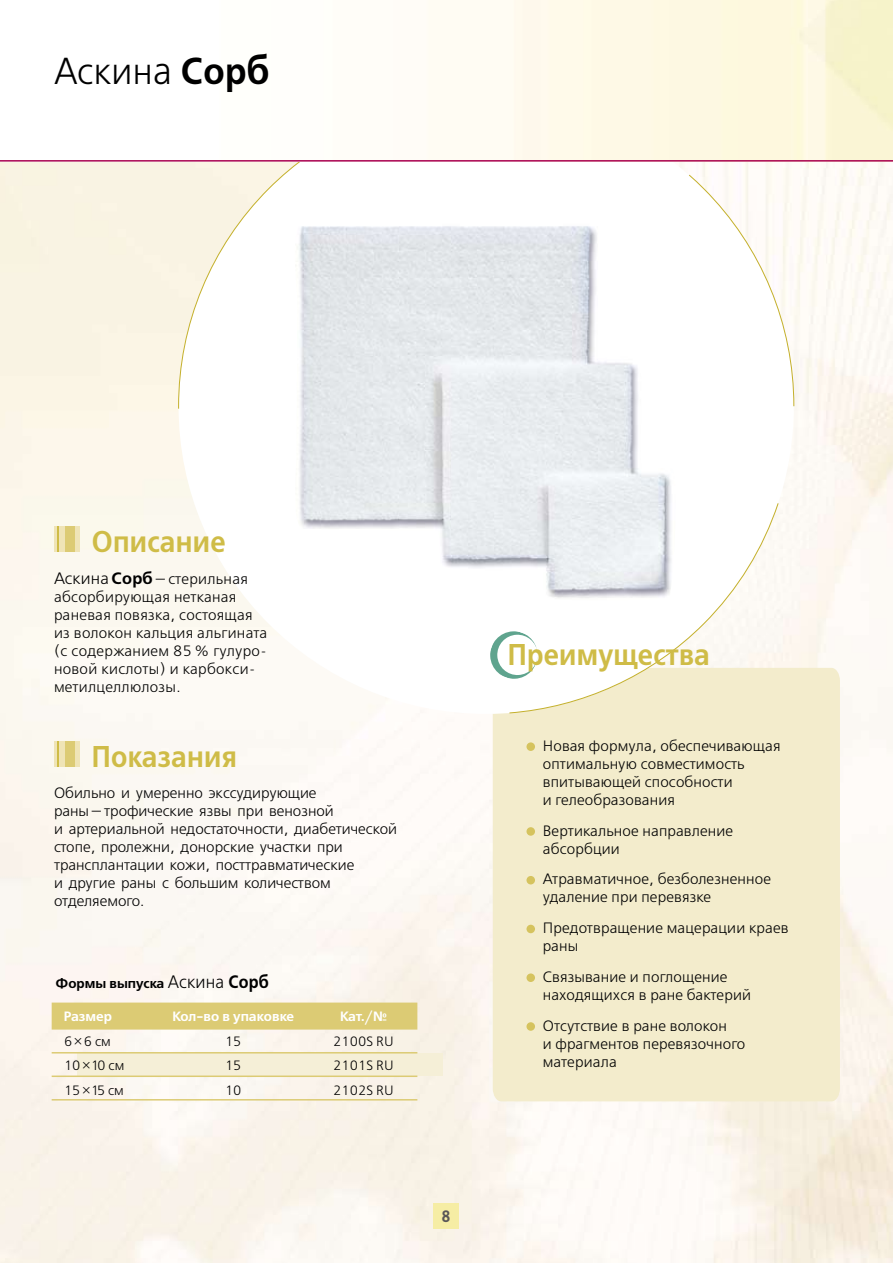
<style>
.page{position:relative;width:893px;height:1263px;background:#fff}
.page>*{position:absolute;margin:0;border:0;box-sizing:border-box;transform-origin:0 0}
.t1{font:37.5px "Free Set C";letter-spacing:.01em;color:#000;scale:.94 1}
.t2{font:700 30px "Free Set C";letter-spacing:.01em;color:#cfbc47;scale:.9 1}
.t3{font:700 16.5px "Free Set C";color:#5a5758;scale:.9 1}
.t4{font:15px/18px "Free Set C";letter-spacing:.01em;color:#000}
.t5{font:13.5px "Free Set C";color:#000}
.t6{font:700 13.5px "Free Set C";color:#fff}
.t7{font:700 13.5px "Free Set C";color:#000}
.s1{font-size:39px}
.s2{font-weight:700}
.s3{font-weight:700;font-size:39px}
.s4{font-size:16.5px}
.s5{font-weight:700;font-size:16.5px}
.s6{font-weight:400;font-size:18px}
.s7{font-size:18px}
.s8{font-family:"Free Set E"}
</style>
<div class="page">
<div style="left:493px;top:668px;width:347px;height:433px;background:#f3eccc"></div>
<svg style="left:178px;top:162px;width:617px;height:552px"></svg>
<svg style="left:485px;top:631px;width:58px;height:57px"></svg>
<div style="left:77px;top:1053px;width:366px;height:22px;background:#f5efd7"></div>
<div style="left:52px;top:1002px;width:365px;height:27px;background:#dccb74"></div>
<hr style="left:52px;top:1052px;width:365px;height:1px;background:#dccb74">
<hr style="left:52px;top:1075px;width:365px;height:2px;background:#dccb74">
<hr style="left:52px;top:1099px;width:365px;height:1px;background:#dccb74">
<div style="left:433px;top:1203px;width:26px;height:26px;background:#f6eda4"></div>
<img style="left:291px;top:218px;width:389px;height:383px">
<hr style="left:0;top:160px;width:893px;height:2px;background:#a9004f">
<div style="left:54px;top:526px;width:26px;height:26px;background:#efe4b6"></div>
<svg style="left:58px;top:526px;width:1px;height:26px"></svg>
<div style="left:65px;top:526px;width:9px;height:26px;background:#dccb74"></div>
<div style="left:54px;top:741px;width:26px;height:26px;background:#efe4b6"></div>
<svg style="left:58px;top:741px;width:1px;height:26px"></svg>
<div style="left:65px;top:741px;width:9px;height:26px;background:#dccb74"></div>
<div style="left:526px;top:742px;width:9px;height:9px;background:#d5c35e;border-radius:50%"></div>
<div style="left:526px;top:827px;width:9px;height:9px;background:#d5c35e;border-radius:50%"></div>
<div style="left:526px;top:876px;width:9px;height:8px;background:#d5c35e;border-radius:50%"></div>
<div style="left:526px;top:925px;width:9px;height:8px;background:#d5c35e;border-radius:50%"></div>
<div style="left:526px;top:973px;width:9px;height:9px;background:#d5c35e;border-radius:50%"></div>
<div style="left:526px;top:1022px;width:9px;height:9px;background:#d5c35e;border-radius:50%"></div>
<h1 class="t1" style="left:54px;top:49px;width:231px">Аскин<span class="s1">а</span> <span class="s2">Сор</span><span class="s3">б</span></h1>
<h2 class="t2" style="left:92px;top:523px;width:150px">Описание</h2>
<p class="t4" style="left:54px;top:570px;width:215px"><span class="s4">Аскина</span> <span class="s5">Сорб</span>—стерильная абсорбирующая нетканая раневая повязка, состоящая из волокон кальция альгината (с содержанием 85 % гулуро&shy;новой кислоты) и карбокси&shy;метилцеллюлозы.</p>
<h2 class="t2" style="left:92px;top:738px;width:163px">Показания</h2>
<p class="t4" style="left:54px;top:784px;width:345px">Обильно и умеренно экссудирующие раны—трофические язвы при венозной<br>и артериальной недостаточности, диабетической стопе, пролежни, донорские участки при трансплантации кожи, посттравматические<br>и другие раны с большим количеством отделяемого.</p>
<p class="t7" style="left:55px;top:975px;width:215px">Формы выпуска <span class="s6">Аскина</span> <span class="s7">Сорб</span></p>
<p class="t6" style="left:64px;top:1008px;width:50px">Размер</p>
<p class="t6" style="left:172px;top:1008px;width:123px">Кол-во в упаковке</p>
<p class="t6" style="left:340px;top:1008px;width:49px">Кат./№</p>
<p class="t5" style="left:64px;top:1033px;width:48px">6<span class="s8">× 6</span>см</p>
<p class="t5" style="left:225px;top:1033px;width:18px">15</p>
<p class="t5" style="left:333px;top:1033px;width:62px">2100S RU</p>
<p class="t5" style="left:64px;top:1057px;width:62px">10<span class="s8">× 10</span> см</p>
<p class="t5" style="left:225px;top:1057px;width:18px">15</p>
<p class="t5" style="left:333px;top:1057px;width:62px">2101S RU</p>
<p class="t5" style="left:64px;top:1082px;width:61px">15<span class="s8">× 15</span> см</p>
<p class="t5" style="left:225px;top:1082px;width:18px">10</p>
<p class="t5" style="left:333px;top:1082px;width:62px">2102S RU</p>
<p class="t3" style="left:441px;top:1207px;width:12px">8</p>
<h2 class="t2" style="left:508px;top:636px;width:226px">Преимущества</h2>
<p class="t4" style="left:543px;top:737px;width:239px">Новая формула, обеспечивающая оптимальную совместимость впитывающей способности<br>и гелеобразования</p>
<p class="t4" style="left:543px;top:822px;width:192px">Вертикальное направление абсорбции</p>
<p class="t4" style="left:543px;top:870px;width:230px">Атравматичное, безболезненное удаление при перевязке</p>
<p class="t4" style="left:543px;top:919px;width:247px">Предотвращение мацерации краев раны</p>
<p class="t4" style="left:543px;top:968px;width:210px">Связывание и поглощение находящихся в ране бактерий</p>
<p class="t4" style="left:543px;top:1017px;width:204px">Отсутствие в ране волокон<br>и фрагментов перевязочного материала</p>
</div>
